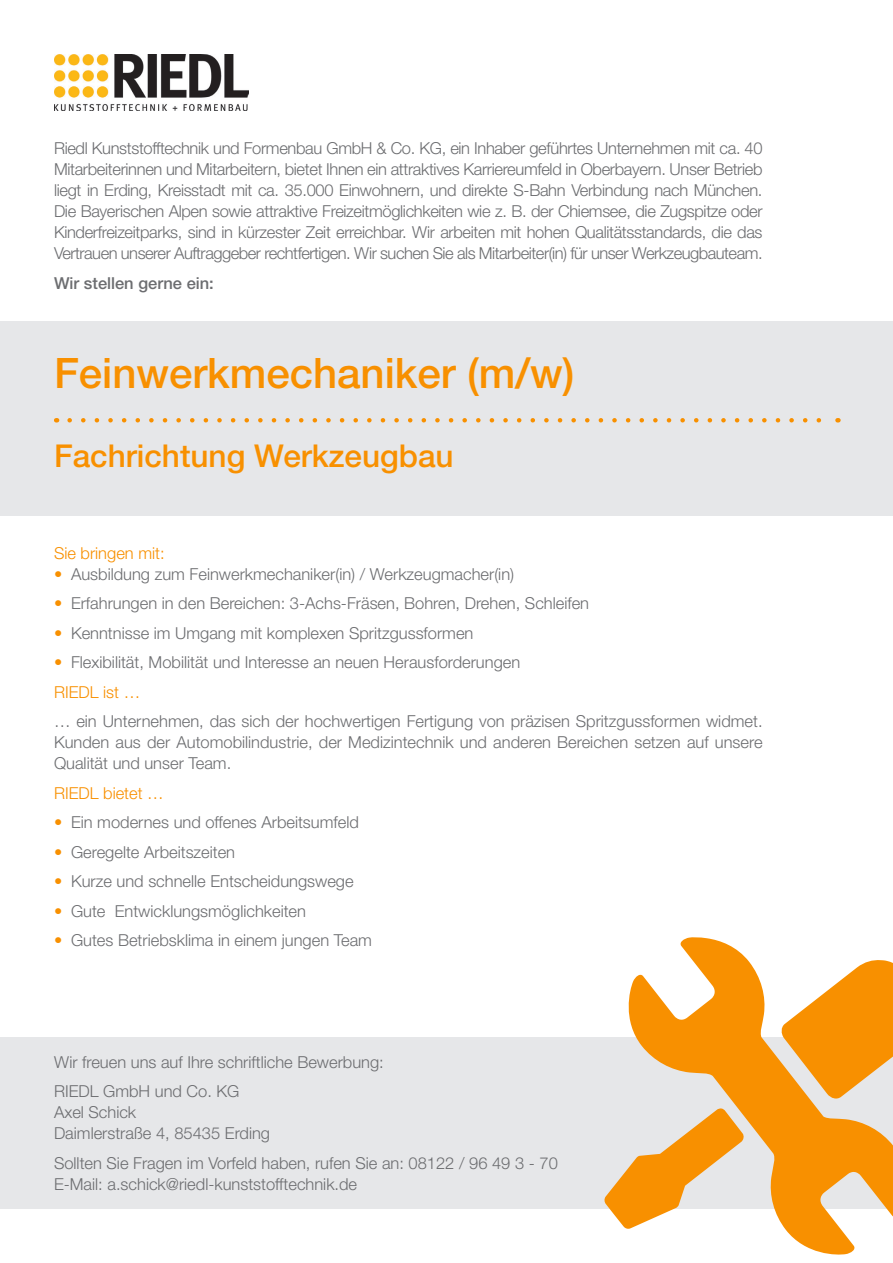
<style>
.page{position:relative;width:893px;height:1263px;background:#fff}
.page>*{position:absolute;margin:0;border:0;box-sizing:border-box;transform-origin:0 0}
.t1{font:500 42px "Helvetica Neue LT Std";color:#f89000}
.t2{font:500 31.5px "Helvetica Neue LT Std";color:#f89000}
.Copy{font:300 16.5px/21px "Helvetica Neue LT Std";color:#6c6d70;text-align:justify}
.Copy-2{font:300 16.5px "Helvetica Neue LT Std";color:#f89000}
.Copy-3{font:500 16.5px "Helvetica Neue LT Std";color:#6c6d70}
.s1{color:#f89000}
</style>
<div class="page">
<img style="left:54px;top:54px;width:194px;height:57px">
<div style="left:0;top:1037px;width:893px;height:172px;background:#e6e7e9"></div>
<div style="left:0;top:321px;width:893px;height:194px;background:#e6e7e9"></div>
<svg style="left:70px;top:418px;width:752px;height:4px"></svg>
<svg style="left:604px;top:937px;width:289px;height:318px"></svg>
<p class="Copy" style="left:54px;top:138px;width:710px">Riedl Kunststofftechnik und Formenbau GmbH &amp; Co. KG, ein Inhaber geführtes Unternehmen mit ca. 40<br>Mitarbeiterinnen und Mitarbeitern, bietet Ihnen ein attraktives Karriereumfeld in Oberbayern. Unser Betrieb liegt in Erding, Kreisstadt mit ca. 35.000 Einwohnern, und direkte S-Bahn Verbindung nach München.<br>Die Bayerischen Alpen sowie attraktive Freizeitmöglichkeiten wie z. B. der Chiemsee, die Zugspitze oder Kinderfreizeitparks, sind in kürzester Zeit erreichbar. Wir arbeiten mit hohen Qualitätsstandards, die das Vertrauen unserer Auftraggeber rechtfertigen. Wir suchen Sie als Mitarbeiter(in) für unser Werkzeugbauteam.</p>
<p class="Copy-3" style="left:54px;top:273px;width:161px">Wir stellen gerne ein:</p>
<p class="t1" style="left:54px;top:348px;width:522px">Feinwerkmechaniker (m/w)</p>
<p class="t2" style="left:54px;top:437px;width:401px">Fachrichtung Werkzeugbau</p>
<p class="Copy-2" style="left:54px;top:543px;width:112px">Sie bringen mit:</p>
<p class="Copy" style="left:54px;top:563px;width:462px"><span class="s1">•</span> Ausbildung zum Feinwerkmechaniker(in) / Werkzeugmacher(in)</p>
<p class="Copy" style="left:54px;top:593px;width:537px"><span class="s1">•</span> Erfahrungen in den Bereichen: 3-Achs-Fräsen, Bohren, Drehen, Schleifen</p>
<p class="Copy" style="left:54px;top:622px;width:421px"><span class="s1">•</span> Kenntnisse im Umgang mit komplexen Spritzgussformen</p>
<p class="Copy" style="left:54px;top:652px;width:468px"><span class="s1">•</span> Flexibilität, Mobilität und Interesse an neuen Herausforderungen</p>
<p class="Copy-2" style="left:54px;top:682px;width:88px">RIEDL ist …</p>
<p class="Copy" style="left:54px;top:711px;width:710px">… ein Unternehmen, das sich der hochwertigen Fertigung von präzisen Spritzgussformen widmet.<br>Kunden aus der Automobilindustrie, der Medizintechnik und anderen Bereichen setzen auf unsere Qualität und unser Team.</p>
<p class="Copy-2" style="left:54px;top:783px;width:111px">RIEDL bietet …</p>
<p class="Copy" style="left:54px;top:812px;width:306px"><span class="s1">•</span> Ein modernes und offenes Arbeitsumfeld</p>
<p class="Copy" style="left:54px;top:841px;width:183px"><span class="s1">•</span> Geregelte Arbeitszeiten</p>
<p class="Copy" style="left:54px;top:871px;width:301px"><span class="s1">•</span> Kurze und schnelle Entscheidungswege</p>
<p class="Copy" style="left:54px;top:900px;width:254px"><span class="s1">•</span> Gute Entwicklungsmöglichkeiten</p>
<p class="Copy" style="left:54px;top:930px;width:320px"><span class="s1">•</span> Gutes Betriebsklima in einem jungen Team</p>
<p class="Copy" style="left:54px;top:1051px;width:331px">Wir freuen uns auf Ihre schriftliche Bewerbung:</p>
<p class="Copy" style="left:54px;top:1080px;width:218px;text-align:left">RIEDL GmbH und Co. KG<br>Axel Schick<br>Daimlerstraße 4, 85435 Erding</p>
<p class="Copy" style="left:54px;top:1152px;width:505px">Sollten Sie Fragen im Vorfeld haben, rufen Sie an: 08122 / 96 49 3 - 70<br>E-Mail: a.schick@riedl-kunststofftechnik.de</p>
</div>
